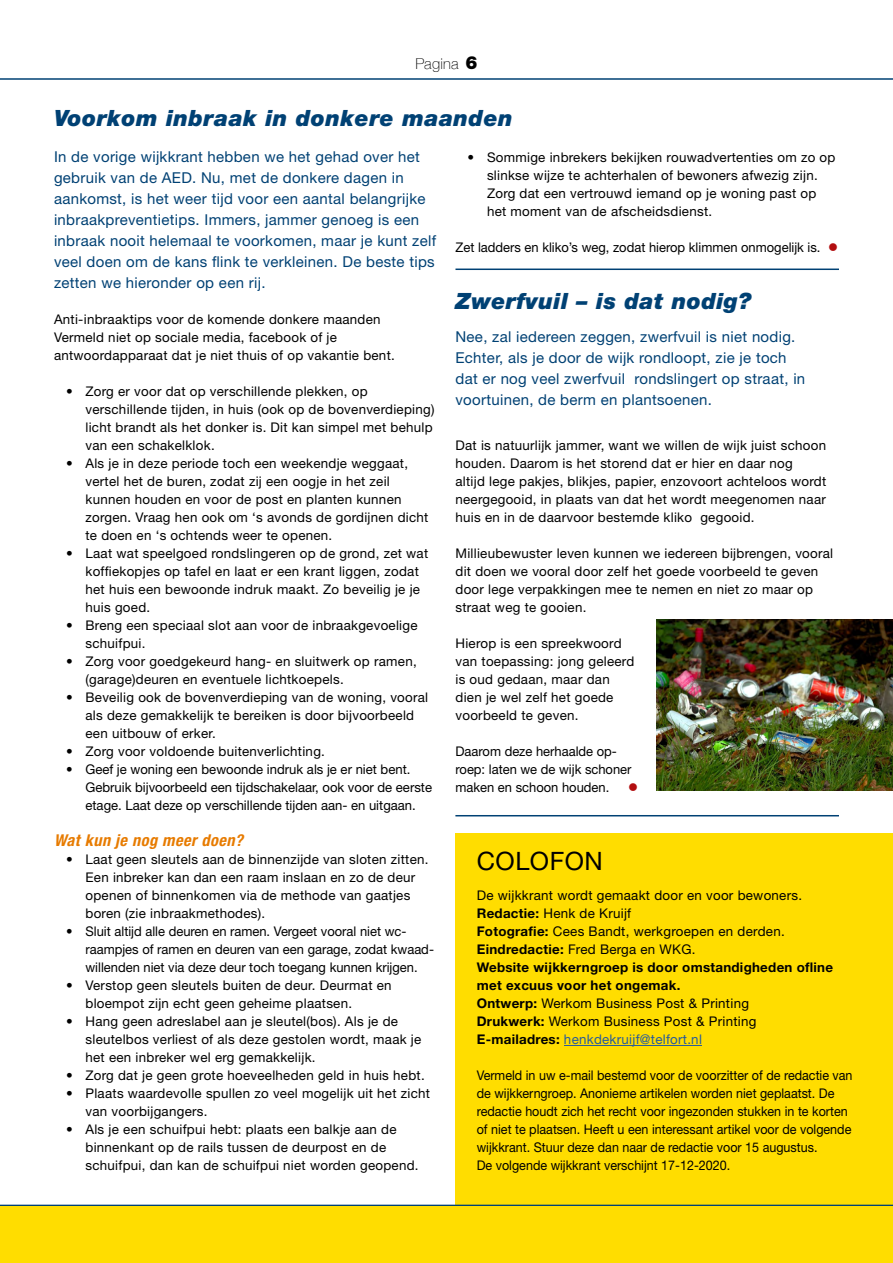
<style>
.page{position:relative;width:893px;height:1263px;background:#fff}
.page>*{position:absolute;margin:0;border:0;box-sizing:border-box;transform-origin:0 0}
.t1{font:25.35px "Helvetica Neue";letter-spacing:.02em;color:#000}
.H1__Kop{font:italic 900 22.5px "Helvetica Neue";letter-spacing:.02em;color:#004174}
.H2__Subkop{font:italic 700 condensed 16.35px "Helvetica Neue";letter-spacing:.03em;color:#e77b00}
.H__Introtekst{font:15px/21px "Helvetica Neue";letter-spacing:.02em;color:#004174}
.t2{font:100 15px "Helvetica Neue";letter-spacing:.02em;color:#000}
.P__Tekst_plat{font:13.35px/18px "Helvetica Neue";letter-spacing:.02em;color:#000}
.P__Tekst_plat-2{font:13.35px/18px "Helvetica Neue";color:#000}
._07_Colofon{font:13.35px/18px "Helvetica Neue";color:#000;scale:.94 1}
._07_Colofon-2{font:13.35px "Helvetica Neue";letter-spacing:.02em;color:#000}
._07_Colofon-3{font:700 13.35px/18px "Helvetica Neue";letter-spacing:.02em;color:#000}
._07_Colofon-4{font:13.35px "Helvetica Neue";letter-spacing:.02em;color:#275b9b}
.P__Tekst_plat-3{font:13.35px "Wingdings";color:#b20e10}
.s1{font-weight:900;font-size:18px}
.s2{color:#b20e10}
.s3{font-weight:700}
.s4{font-weight:700;color:#000}
</style>
<div class="page">
<hr style="left:0;top:78px;width:893px;height:2px;background:#004174">
<div style="left:455px;top:833px;width:438px;height:383px;background:#fd0"></div>
<hr style="left:564px;top:1045px;width:138px;height:1px;background:#275b9b">
<hr style="left:0;top:1205px;width:893px;height:1px;background:#004174">
<div style="left:0;top:1206px;width:893px;height:57px;background:#fd0"></div>
<hr style="left:455px;top:815px;width:384px;height:1px;background:#004174">
<hr style="left:455px;top:269px;width:384px;height:1px;background:#004174">
<img style="left:656px;top:620px;width:237px;height:171px">
<p class="t2" style="left:415px;top:52px;width:63px">Pagina <span class="s1">6</span></p>
<h1 class="H1__Kop" style="left:54px;top:104px;width:460px">Voorkom inbraak in donkere maanden</h1>
<p class="H__Introtekst" style="left:54px;top:146px;width:384px">In de vorige wijkkrant hebben we het gehad over het gebruik van de AED. Nu, met de donkere dagen in aankomst, is het weer tijd voor een aantal belangrijke inbraakpreventietips. Immers, jammer genoeg is een inbraak nooit helemaal te voorkomen, maar je kunt zelf veel doen om de kans flink te verkleinen. De beste tips zetten we hieronder op een rij.</p>
<p class="P__Tekst_plat" style="left:54px;top:310px;width:328px">Anti-inbraaktips voor de komende donkere maanden</p>
<p class="P__Tekst_plat" style="left:54px;top:328px;width:342px">Vermeld niet op sociale media, facebook of je antwoordapparaat dat je niet thuis of op vakantie bent.</p>
<p class="P__Tekst_plat" style="left:86px;top:382px;width:351px;text-indent:-19px">• Zorg er voor dat op verschillende plekken, op verschillende tijden, in huis (ook op de bovenverdieping) licht brandt als het donker is. Dit kan simpel met behulp van een schakelklok.</p>
<p class="P__Tekst_plat" style="left:86px;top:454px;width:344px;text-indent:-19px">• Als je in deze periode toch een weekendje weggaat, vertel het de buren, zodat zij een oogje in het zeil kunnen houden en voor de post en planten kunnen zorgen. Vraag hen ook om ‘s avonds de gordijnen dicht te doen en ‘s ochtends weer te openen.</p>
<p class="P__Tekst_plat" style="left:86px;top:544px;width:344px;text-indent:-19px">• Laat wat speelgoed rondslingeren op de grond, zet wat koffiekopjes op tafel en laat er een krant liggen, zodat het huis een bewoonde indruk maakt. Zo beveilig je je huis goed.</p>
<p class="P__Tekst_plat" style="left:86px;top:616px;width:334px;text-indent:-19px">• Breng een speciaal slot aan voor de inbraakgevoelige schuifpui.</p>
<p class="P__Tekst_plat" style="left:86px;top:652px;width:333px;text-indent:-19px">• Zorg voor goedgekeurd hang- en sluitwerk op ramen, (garage)deuren en eventuele lichtkoepels.</p>
<p class="P__Tekst_plat" style="left:86px;top:688px;width:344px;text-indent:-19px">• Beveilig ook de bovenverdieping van de woning, vooral als deze gemakkelijk te bereiken is door bijvoorbeeld een uitbouw of erker.</p>
<p class="P__Tekst_plat" style="left:66px;top:742px;width:260px">• Zorg voor voldoende buitenverlichting.</p>
<p class="P__Tekst_plat-2" style="left:86px;top:760px;width:348px;text-indent:-20px">• Geef je woning een bewoonde indruk als je er niet bent.<br>Gebruik bijvoorbeeld een tijdschakelaar, ook voor de eerste etage. Laat deze op verschillende tijden aan- en uitgaan.</p>
<h2 class="H2__Subkop" style="left:54px;top:830px;width:191px">Wat kun je nog meer doen?</h2>
<p class="P__Tekst_plat" style="left:86px;top:850px;width:345px;text-indent:-19px">• Laat geen sleutels aan de binnenzijde van sloten zitten.<br>Een inbreker kan dan een raam inslaan en zo de deur openen of binnenkomen via de methode van gaatjes boren (zie inbraakmethodes).</p>
<p class="P__Tekst_plat-2" style="left:86px;top:922px;width:350px;text-indent:-19px">• Sluit altijd alle deuren en ramen. Vergeet vooral niet wc&shy;raampjes of ramen en deuren van een garage, zodat kwaad&shy;willenden niet via deze deur toch toegang kunnen krijgen.</p>
<p class="P__Tekst_plat" style="left:86px;top:976px;width:308px;text-indent:-19px">• Verstop geen sleutels buiten de deur. Deurmat en bloempot zijn echt geen geheime plaatsen.</p>
<p class="P__Tekst_plat" style="left:86px;top:1012px;width:337px;text-indent:-19px">• Hang geen adreslabel aan je sleutel(bos). Als je de sleutelbos verliest of als deze gestolen wordt, maak je het een inbreker wel erg gemakkelijk.</p>
<p class="P__Tekst_plat" style="left:66px;top:1066px;width:360px">• Zorg dat je geen grote hoeveelheden geld in huis hebt.</p>
<p class="P__Tekst_plat" style="left:86px;top:1084px;width:346px;text-indent:-19px">• Plaats waardevolle spullen zo veel mogelijk uit het zicht van voorbijgangers.</p>
<p class="P__Tekst_plat" style="left:86px;top:1120px;width:335px;text-indent:-19px">• Als je een schuifpui hebt: plaats een balkje aan de binnenkant op de rails tussen de deurpost en de schuifpui, dan kan de schuifpui niet worden geopend.</p>
<p class="P__Tekst_plat" style="left:487px;top:148px;width:350px;text-indent:-19px">• Sommige inbrekers bekijken rouwadvertenties om zo op slinkse wijze te achterhalen of bewoners afwezig zijn.<br>Zorg dat een vertrouwd iemand op je woning past op het moment van de afscheidsdienst.</p>
<p class="P__Tekst_plat-2" style="left:455px;top:238px;width:384px">Zet ladders en kliko’s weg, zodat hierop klimmen onmogelijk is. <span class="s2">●</span></p>
<h1 class="H1__Kop" style="left:455px;top:287px;width:297px">Zwerfvuil – is dat nodig?</h1>
<p class="H__Introtekst" style="left:455px;top:326px;width:351px">Nee, zal iedereen zeggen, zwerfvuil is niet nodig.<br>Echter, als je door de wijk rondloopt, zie je toch dat er nog veel zwerfvuil rondslingert op straat, in voortuinen, de berm en plantsoenen.</p>
<p class="P__Tekst_plat" style="left:455px;top:436px;width:372px">Dat is natuurlijk jammer, want we willen de wijk juist schoon houden. Daarom is het storend dat er hier en daar nog<br>altijd lege pakjes, blikjes, papier, enzovoort achteloos wordt neergegooid, in plaats van dat het wordt meegenomen naar huis en in de daarvoor bestemde kliko gegooid.</p>
<p class="P__Tekst_plat" style="left:455px;top:544px;width:379px">Millieubewuster leven kunnen we iedereen bijbrengen, vooral dit doen we vooral door zelf het goede voorbeeld te geven door lege verpakkingen mee te nemen en niet zo maar op straat weg te gooien.</p>
<p class="P__Tekst_plat" style="left:455px;top:634px;width:180px">Hierop is een spreekwoord van toepassing: jong geleerd is oud gedaan, maar dan dien je wel zelf het goede voorbeeld te geven.</p>
<p class="P__Tekst_plat-2" style="left:455px;top:742px;width:178px">Daarom deze herhaalde op&shy;roep: laten we de wijk schoner maken en schoon houden.</p>
<p class="P__Tekst_plat-3" style="left:628px;top:780px;width:11px">●</p>
<p class="t1" style="left:477px;top:846px;width:128px">COLOFON</p>
<p class="_07_Colofon-2" style="left:477px;top:887px;width:327px">De wijkkrant wordt gemaakt door en voor bewoners.</p>
<p class="_07_Colofon-2" style="left:477px;top:905px;width:156px"><span class="s3">Redactie:</span> Henk de Kruijf</p>
<p class="_07_Colofon-2" style="left:477px;top:923px;width:309px"><span class="s3">Fotografie:</span> Cees Bandt, werkgroepen en derden.</p>
<p class="_07_Colofon-2" style="left:477px;top:941px;width:220px"><span class="s3">Eindredactie:</span> Fred Berga en WKG.</p>
<p class="_07_Colofon-3" style="left:477px;top:958px;width:358px">Website wijkkerngroep is door omstandigheden ofline met excuus voor het ongemak.</p>
<p class="_07_Colofon-2" style="left:477px;top:995px;width:274px"><span class="s3">Ontwerp:</span> Werkom Business Post &amp; Printing</p>
<p class="_07_Colofon-2" style="left:477px;top:1013px;width:281px"><span class="s3">Drukwerk:</span> Werkom Business Post &amp; Printing</p>
<p class="_07_Colofon-4" style="left:477px;top:1031px;width:227px"><span class="s4">E-mailadres:</span> henkdekruijf@telfort.nl</p>
<p class="_07_Colofon" style="left:477px;top:1066px;width:401px">Vermeld in uw e-mail bestemd voor de voorzitter of de redactie van de wijkkerngroep. Anonieme artikelen worden niet geplaatst. De redactie houdt zich het recht voor ingezonden stukken in te korten of niet te plaatsen. Heeft u een interessant artikel voor de volgende wijkkrant. Stuur deze dan naar de redactie voor 15 augustus.</p>
<p class="_07_Colofon" style="left:477px;top:1156px;width:271px">De volgende wijkkrant verschijnt 17-12-2020.</p>
</div>
